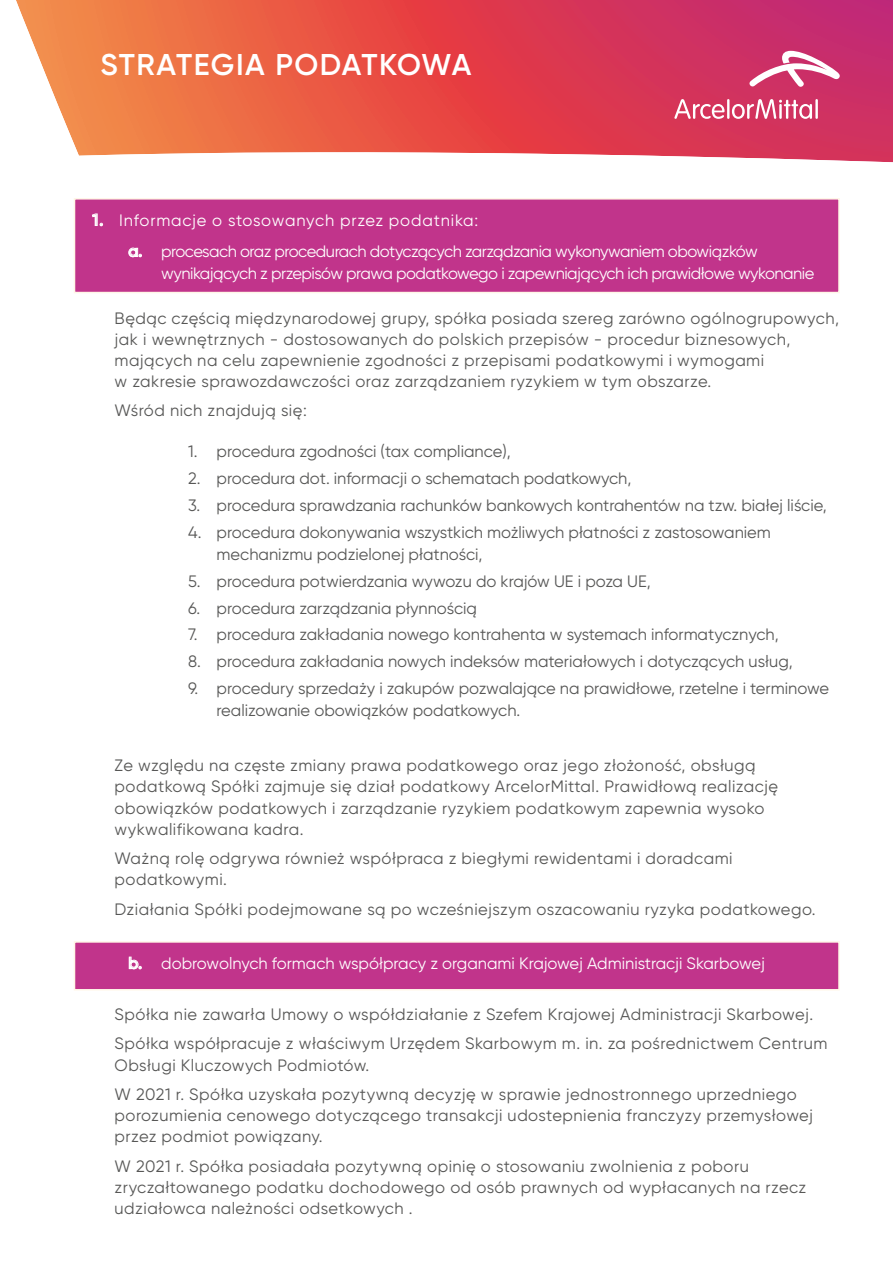
<style>
.page{position:relative;width:893px;height:1263px;background:#fff}
.page>*{position:absolute;margin:0;border:0;box-sizing:border-box;transform-origin:0 0}
.t1{font:600 30px "Gilroy";letter-spacing:.045em;color:#fff}
.t2{font:16.5px/21px "Gilroy";letter-spacing:.02em;color:#575756}
.t3{font:16.5px/22.5px "Gilroy";color:#575756}
.t4{font:16.5px/31px "Gilroy";letter-spacing:-.03em;color:#fff}
.t5{font:16.5px "Gilroy";color:#fff}
.s1{font-weight:600}
</style>
<div class="page">
<svg style="left:16px;top:0;width:877px;height:163px;background:#e35c5e"></svg>
<svg style="left:749px;top:51px;width:91px;height:36px"></svg>
<hr style="left:727px;top:99px;width:2px;height:20px;background:#fff">
<svg style="left:674px;top:99px;width:51px;height:20px"></svg>
<hr style="left:815px;top:99px;width:3px;height:20px;background:#fff">
<svg style="left:732px;top:99px;width:80px;height:20px"></svg>
<div style="left:75px;top:199px;width:764px;height:93px;background:#c1348b"></div>
<div style="left:74px;top:198px;width:766px;height:95px;border:2px solid #fff6e7"></div>
<div style="left:75px;top:942px;width:764px;height:48px;background:#c1348b"></div>
<div style="left:74px;top:941px;width:766px;height:49px;border:2px solid #fff6e7"></div>
<h1 class="t1" style="left:101px;top:46px;width:372px">STRATEGIA PODATKOWA</h1>
<p class="t4" style="left:128px;top:204px;width:631px;text-indent:-36px"><span class="s1">1.</span> Informacje o stosowanych przez podatnika:<br><span class="s1">a.</span> procesach oraz procedurach dotyczących zarządzania wykonywaniem obowiązków</p>
<p class="t4" style="left:161px;top:258px;width:655px">wynikających z przepisów prawa podatkowego i zapewniających ich prawidłowe wykonanie</p>
<p class="t2" style="left:115px;top:307px;width:726px">Będąc częścią międzynarodowej grupy, spółka posiada szereg zarówno ogólnogrupowych, jak i wewnętrznych - dostosowanych do polskich przepisów - procedur biznesowych, mających na celu zapewnienie zgodności z przepisami podatkowymi i wymogami<br>w zakresie sprawozdawczości oraz zarządzaniem ryzykiem w tym obszarze.</p>
<p class="t2" style="left:115px;top:400px;width:194px">Wśród nich znajdują się:</p>
<p class="t3" style="left:188px;top:440px;width:324px">1. procedura zgodności (tax compliance),</p>
<p class="t3" style="left:188px;top:467px;width:445px">2. procedura dot. informacji o schematach podatkowych,</p>
<p class="t3" style="left:188px;top:494px;width:640px">3. procedura sprawdzania rachunków bankowych kontrahentów na tzw. białej liście,</p>
<p class="t3" style="left:217px;top:520px;width:556px;text-indent:-28px">4. procedura dokonywania wszystkich możliwych płatności z zastosowaniem mechanizmu podzielonej płatności,</p>
<p class="t3" style="left:188px;top:570px;width:464px">5. procedura potwierdzania wywozu do krajów UE i poza UE,</p>
<p class="t3" style="left:188px;top:596px;width:290px">6. procedura zarządzania płynnością</p>
<p class="t3" style="left:188px;top:623px;width:592px">7. procedura zakładania nowego kontrahenta w systemach informatycznych,</p>
<p class="t3" style="left:188px;top:650px;width:606px">8. procedura zakładania nowych indeksów materiałowych i dotyczących usług,</p>
<p class="t3" style="left:217px;top:677px;width:614px;text-indent:-28px">9. procedury sprzedaży i zakupów pozwalające na prawidłowe, rzetelne i terminowe realizowanie obowiązków podatkowych.</p>
<p class="t2" style="left:115px;top:755px;width:665px">Ze względu na częste zmiany prawa podatkowego oraz jego złożoność, obsługą podatkową Spółki zajmuje się dział podatkowy ArcelorMittal. Prawidłową realizację obowiązków podatkowych i zarządzanie ryzykiem podatkowym zapewnia wysoko wykwalifikowana kadra.</p>
<p class="t2" style="left:115px;top:847px;width:620px">Ważną rolę odgrywa również współpraca z biegłymi rewidentami i doradcami podatkowymi.</p>
<p class="t2" style="left:115px;top:898px;width:702px">Działania Spółki podejmowane są po wcześniejszym oszacowaniu ryzyka podatkowego.</p>
<p class="t5" style="left:128px;top:953px;width:638px"><span class="s1">b.</span> dobrowolnych formach współpracy z organami Krajowej Administracji Skarbowej</p>
<p class="t2" style="left:115px;top:999px;width:714px;line-height:29.5px">Spółka nie zawarła Umowy o współdziałanie z Szefem Krajowej Administracji Skarbowej.<br>Spółka współpracuje z właściwym Urzędem Skarbowym m. in. za pośrednictwem Centrum</p>
<p class="t2" style="left:115px;top:1050px;width:684px;line-height:29.5px">Obsługi Kluczowych Podmiotów.<br>W 2021 r. Spółka uzyskała pozytywną decyzję w sprawie jednostronnego uprzedniego</p>
<p class="t2" style="left:115px;top:1104px;width:700px">porozumienia cenowego dotyczącego transakcji udostepnienia franczyzy przemysłowej przez podmiot powiązany.</p>
<p class="t2" style="left:115px;top:1155px;width:693px">W 2021 r. Spółka posiadała pozytywną opinię o stosowaniu zwolnienia z poboru zryczałtowanego podatku dochodowego od osób prawnych od wypłacanych na rzecz udziałowca należności odsetkowych .</p>
</div>
